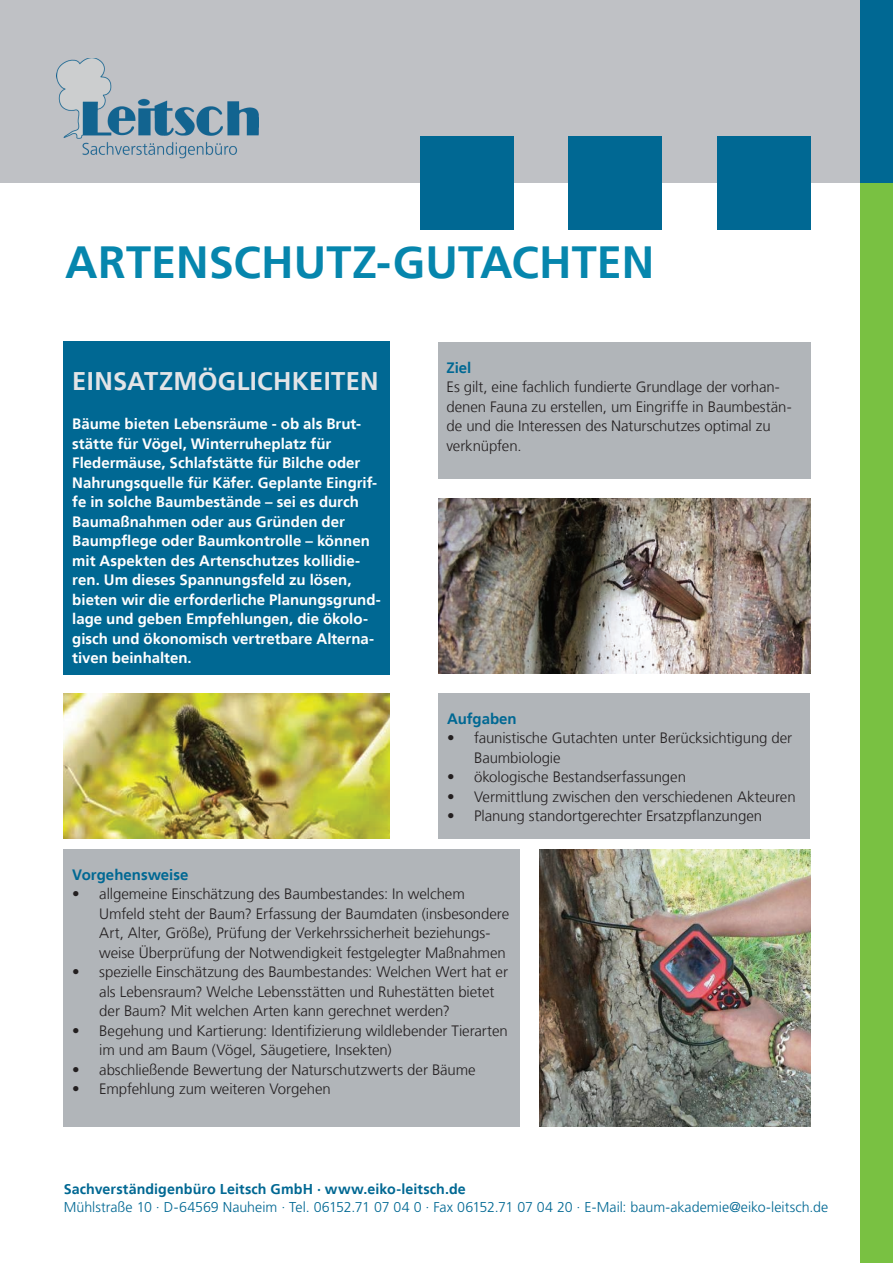
<style>
.page{position:relative;width:893px;height:1263px;background:#fff}
.page>*{position:absolute;margin:0;border:0;box-sizing:border-box;transform-origin:0 0}
.t1{font:700 45px "Frutiger LT";color:#0686ad}
.t2{font:700 25.5px "Frutiger LT";letter-spacing:.01em;color:#e2e4e7}
.t3{font:300 15px/19.5px "Frutiger LT";letter-spacing:-.005em;color:#231f20}
.t4{font:700 15px/19.5px "Frutiger LT";color:#fff}
.t5{font:700 15px "Frutiger LT";color:#006893}
.t6{font:300 14.25px "Frutiger LT Std";color:#006893}
.t7{font:700 14.25px "Frutiger LT";letter-spacing:.01em;color:#006893}
</style>
<div class="page">
<div style="left:0;top:0;width:893px;height:183px;background:#bfc1c5"></div>
<div style="left:860px;top:183px;width:33px;height:1080px;background:#79c142"></div>
<div style="left:860px;top:0;width:33px;height:183px;background:#006893"></div>
<img style="left:57px;top:58px;width:201px;height:101px">
<div style="left:420px;top:136px;width:94px;height:94px;background:#006893"></div>
<div style="left:569px;top:136px;width:93px;height:94px;background:#006893"></div>
<div style="left:717px;top:136px;width:94px;height:94px;background:#006893"></div>
<div style="left:439px;top:693px;width:371px;height:145px;background:#b1b5b9"></div>
<div style="left:64px;top:341px;width:326px;height:334px;background:#006893"></div>
<div style="left:64px;top:849px;width:456px;height:278px;background:#b1b5b9"></div>
<div style="left:438px;top:342px;width:372px;height:137px;background:#b1b5b9"></div>
<img style="left:539px;top:849px;width:271px;height:278px">
<img style="left:64px;top:693px;width:326px;height:145px">
<img style="left:439px;top:498px;width:371px;height:176px">
<h1 class="t1" style="left:65px;top:236px;width:591px">ARTENSCHUTZ-GUTACHTEN</h1>
<h2 class="t2" style="left:72px;top:367px;width:308px">EINSATZMÖGLICHKEITEN</h2>
<p class="t4" style="left:72px;top:414px;width:310px">Bäume bieten Lebensräume - ob als Brut&shy;stätte für Vögel, Winterruheplatz für Fledermäuse, Schlafstätte für Bilche oder Nahrungsquelle für Käfer. Geplante Eingrif&shy;fe in solche Baumbestände – sei es durch Baumaßnahmen oder aus Gründen der Baumpflege oder Baumkontrolle – können mit Aspekten des Artenschutzes kollidie&shy;ren. Um dieses Spannungsfeld zu lösen, bieten wir die erforderliche Planungsgrund&shy;lage und geben Empfehlungen, die ökolo&shy;gisch und ökonomisch vertretbare Alterna&shy;tiven beinhalten.</p>
<p class="t5" style="left:446px;top:359px;width:26px">Ziel</p>
<p class="t3" style="left:446px;top:378px;width:347px">Es gilt, eine fachlich fundierte Grundlage der vorhan&shy;denen Fauna zu erstellen, um Eingriffe in Baumbestän&shy;de und die Interessen des Naturschutzes optimal zu verknüpfen.</p>
<p class="t5" style="left:447px;top:710px;width:71px">Aufgaben</p>
<p class="t3" style="left:474px;top:729px;width:320px;text-indent:-27px">• faunistische Gutachten unter Berücksichtigung der<br>Baumbiologie</p>
<p class="t3" style="left:447px;top:768px;width:240px">• ökologische Bestandserfassungen</p>
<p class="t3" style="left:447px;top:787px;width:350px">• Vermittlung zwischen den verschiedenen Akteuren</p>
<p class="t3" style="left:447px;top:807px;width:317px">• Planung standortgerechter Ersatzpflanzungen</p>
<p class="t5" style="left:72px;top:866px;width:118px">Vorgehensweise</p>
<p class="t3" style="left:99px;top:885px;width:411px;text-indent:-27px">• allgemeine Einschätzung des Baumbestandes: In welchem Umfeld steht der Baum? Erfassung der Baumdaten (insbesondere Art, Alter, Größe), Prüfung der Verkehrssicherheit beziehungs&shy;weise Überprüfung der Notwendigkeit festgelegter Maßnahmen</p>
<p class="t3" style="left:99px;top:963px;width:410px;text-indent:-27px">• spezielle Einschätzung des Baumbestandes: Welchen Wert hat er als Lebensraum? Welche Lebensstätten und Ruhestätten bietet der Baum? Mit welchen Arten kann gerechnet werden?</p>
<p class="t3" style="left:99px;top:1021px;width:410px;text-indent:-27px">• Begehung und Kartierung: Identifizierung wildlebender Tierarten im und am Baum (Vögel, Säugetiere, Insekten)</p>
<p class="t3" style="left:72px;top:1060px;width:405px">• abschließende Bewertung der Naturschutzwerts der Bäume</p>
<p class="t3" style="left:72px;top:1080px;width:260px">• Empfehlung zum weiteren Vorgehen</p>
<p class="t7" style="left:64px;top:1180px;width:404px">Sachverständigenbüro Leitsch GmbH · www.eiko-leitsch.de</p>
<p class="t6" style="left:64px;top:1198px;width:766px">Mühlstraße 10 · D-64569 Nauheim · Tel. 06152.71 07 04 0 · Fax 06152.71 07 04 20 · E-Mail: baum-akademie@eiko-leitsch.de</p>
</div>
